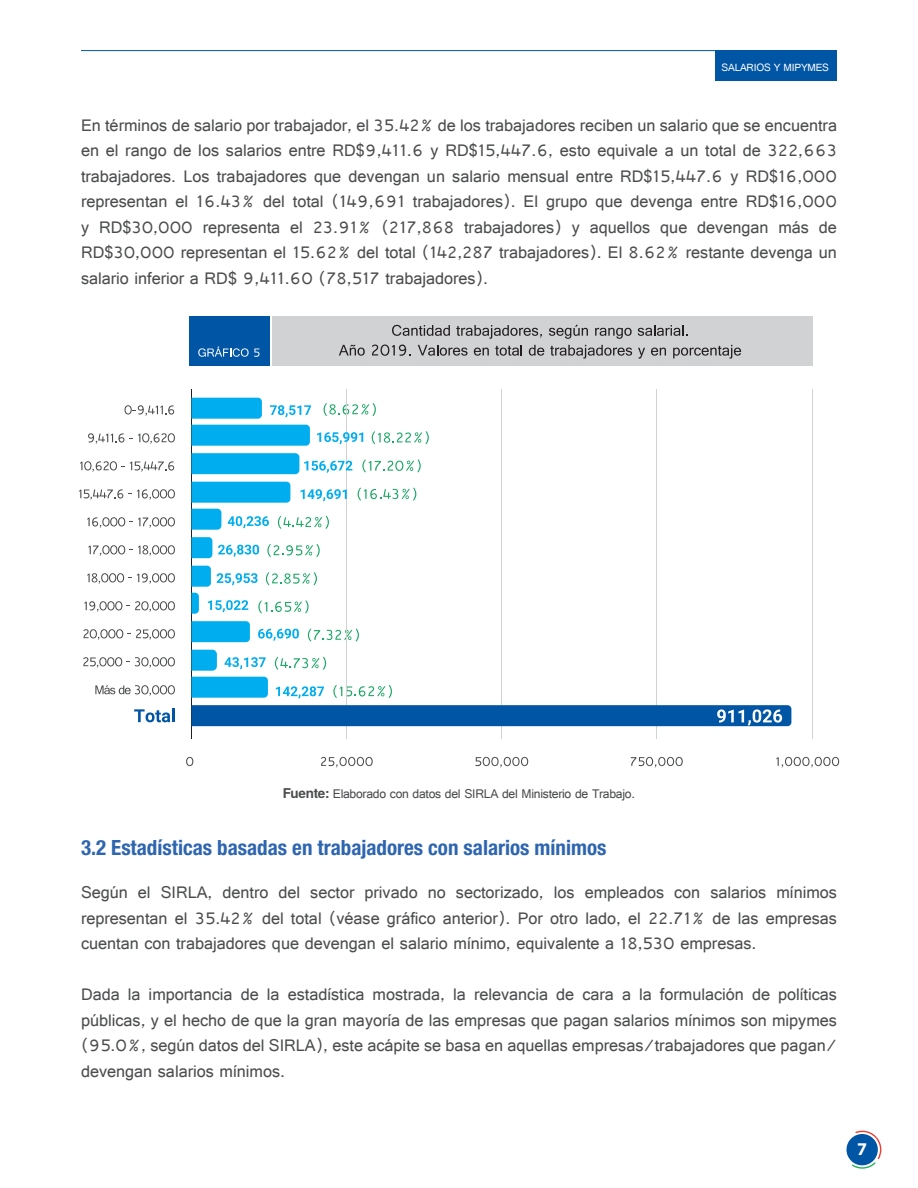
<style>
.page{position:relative;width:918px;height:1188px;background:#fff}
.page>*{position:absolute;margin:0;border:0;box-sizing:border-box;transform-origin:0 0}
.t1{font:700 condensed 21px "Helvetica Neue LT Pro";color:#2e65b0}
.t2{font:18px/25.5px "Raavi";color:#4b4c4d;text-align:justify}
.t3{font:700 18px "Myriad Pro";color:#fff}
.t4{font:13.5px "Raavi";letter-spacing:-.02em;color:#4b4c4d}
.t5{font:11.25px "Raavi";letter-spacing:-.02em;color:#fff}
.s1{font-family:"Te X Gyre Heros";font-weight:700}
</style>
<div class="page">
<hr style="left:81px;top:50px;width:662px;height:1px;background:#0155a5">
<div style="left:847px;top:1134px;width:31px;height:31px;background:#0155a5;border-radius:50%"></div>
<svg style="left:852px;top:1131px;width:29px;height:38px"></svg>
<div style="left:716px;top:50px;width:121px;height:31px;background:#0155a5"></div>
<div style="left:272px;top:316px;width:540px;height:49px;background:#d1d2d4"></div>
<svg style="left:392px;top:325px;width:58px;height:11px"></svg>
<svg style="left:456px;top:325px;width:86px;height:14px"></svg>
<svg style="left:549px;top:325px;width:39px;height:14px"></svg>
<svg style="left:595px;top:328px;width:37px;height:11px"></svg>
<svg style="left:638px;top:325px;width:50px;height:11px"></svg>
<svg style="left:339px;top:345px;width:26px;height:11px"></svg>
<svg style="left:372px;top:345px;width:39px;height:11px"></svg>
<svg style="left:418px;top:345px;width:50px;height:11px"></svg>
<svg style="left:474px;top:348px;width:15px;height:8px"></svg>
<svg style="left:495px;top:345px;width:27px;height:11px"></svg>
<svg style="left:529px;top:345px;width:15px;height:11px"></svg>
<svg style="left:550px;top:345px;width:82px;height:14px"></svg>
<svg style="left:638px;top:348px;width:7px;height:11px"></svg>
<svg style="left:651px;top:348px;width:15px;height:8px"></svg>
<svg style="left:673px;top:345px;width:68px;height:14px"></svg>
<div style="left:190px;top:316px;width:80px;height:49px;background:#0155a5"></div>
<svg style="left:198px;top:347px;width:62px;height:10px"></svg>
<svg style="left:324px;top:403px;width:52px;height:13px"></svg>
<svg style="left:372px;top:431px;width:57px;height:13px"></svg>
<svg style="left:362px;top:459px;width:59px;height:14px"></svg>
<svg style="left:358px;top:488px;width:58px;height:13px"></svg>
<svg style="left:278px;top:516px;width:51px;height:13px"></svg>
<svg style="left:267px;top:544px;width:53px;height:13px"></svg>
<svg style="left:266px;top:572px;width:51px;height:13px"></svg>
<svg style="left:258px;top:600px;width:51px;height:13px"></svg>
<svg style="left:308px;top:628px;width:51px;height:14px"></svg>
<svg style="left:275px;top:657px;width:51px;height:13px"></svg>
<svg style="left:333px;top:685px;width:59px;height:13px"></svg>
<hr style="left:191px;top:389px;width:1px;height:350px;background:#231f20">
<hr style="left:346px;top:389px;width:1px;height:350px;background:#d1d2d4">
<hr style="left:501px;top:389px;width:1px;height:350px;background:#d1d2d4">
<hr style="left:657px;top:389px;width:1px;height:350px;background:#d1d2d4">
<hr style="left:812px;top:389px;width:1px;height:350px;background:#d1d2d4">
<svg style="left:191px;top:398px;width:71px;height:21px"></svg>
<div style="left:191px;top:425px;width:119px;height:21px;background:#00aeef"></div>
<div style="left:191px;top:482px;width:99px;height:21px;background:#00aeef"></div>
<svg style="left:191px;top:509px;width:30px;height:21px"></svg>
<svg style="left:191px;top:537px;width:21px;height:21px"></svg>
<svg style="left:191px;top:566px;width:20px;height:21px"></svg>
<svg style="left:191px;top:593px;width:8px;height:21px"></svg>
<svg style="left:191px;top:621px;width:59px;height:21px"></svg>
<svg style="left:191px;top:650px;width:26px;height:21px"></svg>
<svg style="left:191px;top:677px;width:77px;height:21px;background:#05aeee"></svg>
<svg style="left:124px;top:405px;width:50px;height:11px"></svg>
<svg style="left:88px;top:433px;width:87px;height:11px"></svg>
<svg style="left:80px;top:461px;width:94px;height:11px"></svg>
<svg style="left:79px;top:489px;width:96px;height:11px"></svg>
<svg style="left:87px;top:517px;width:88px;height:11px"></svg>
<svg style="left:88px;top:545px;width:87px;height:11px"></svg>
<svg style="left:87px;top:573px;width:88px;height:11px"></svg>
<svg style="left:84px;top:601px;width:91px;height:11px"></svg>
<svg style="left:83px;top:629px;width:92px;height:11px"></svg>
<svg style="left:83px;top:657px;width:92px;height:11px"></svg>
<svg style="left:95px;top:685px;width:80px;height:11px"></svg>
<svg style="left:134px;top:709px;width:41px;height:13px"></svg>
<svg style="left:186px;top:757px;width:7px;height:9px"></svg>
<svg style="left:321px;top:757px;width:52px;height:11px"></svg>
<svg style="left:476px;top:757px;width:52px;height:11px"></svg>
<svg style="left:631px;top:757px;width:52px;height:11px"></svg>
<svg style="left:776px;top:757px;width:63px;height:11px"></svg>
<svg style="left:270px;top:405px;width:41px;height:12px"></svg>
<svg style="left:317px;top:432px;width:46px;height:12px"></svg>
<svg style="left:191px;top:453px;width:161px;height:21px"></svg>
<svg style="left:301px;top:489px;width:46px;height:12px"></svg>
<svg style="left:228px;top:516px;width:41px;height:12px"></svg>
<svg style="left:218px;top:545px;width:41px;height:12px"></svg>
<svg style="left:217px;top:573px;width:41px;height:12px"></svg>
<svg style="left:208px;top:600px;width:40px;height:12px"></svg>
<svg style="left:258px;top:629px;width:41px;height:12px"></svg>
<svg style="left:224px;top:657px;width:42px;height:12px"></svg>
<svg style="left:276px;top:686px;width:48px;height:13px"></svg>
<svg style="left:191px;top:705px;width:600px;height:21px;background:#095aa7"></svg>
<p class="t5" style="left:722px;top:61px;width:109px">SALARIOS Y MIPYMES</p>
<p class="t2" style="left:81px;top:112px;width:758px">En términos de salario por trabajador, el 35.42% de los trabajadores reciben un salario que se encuentra en el rango de los salarios entre RD$9,411.6 y RD$15,447.6, esto equivale a un total de 322,663 trabajadores. Los trabajadores que devengan un salario mensual entre RD$15,447.6 y RD$16,000 representan el 16.43% del total (149,691 trabajadores). El grupo que devenga entre RD$16,000 y RD$30,000 representa el 23.91% (217,868 trabajadores) y aquellos que devengan más de RD$30,000 representan el 15.62% del total (142,287 trabajadores). El 8.62% restante devenga un salario inferior a RD$ 9,411.60 (78,517 trabajadores).</p>
<p class="t4" style="left:283px;top:785px;width:354px"><span class="s1">Fuente:</span> Elaborado con datos del SIRLA del Ministerio de Trabajo.</p>
<p class="t1" style="left:81px;top:835px;width:527px">3.2 Estadísticas basadas en trabajadores con salarios mínimos</p>
<p class="t2" style="left:81px;top:879px;width:758px">Según el SIRLA, dentro del sector privado no sectorizado, los empleados con salarios mínimos representan el 35.42% del total (véase gráfico anterior). Por otro lado, el 22.71% de las empresas cuentan con trabajadores que devengan el salario mínimo, equivalente a 18,530 empresas.</p>
<p class="t2" style="left:81px;top:981px;width:758px">Dada la importancia de la estadística mostrada, la relevancia de cara a la formulación de políticas públicas, y el hecho de que la gran mayoría de las empresas que pagan salarios mínimos son mipymes (95.0%, según datos del SIRLA), este acápite se basa en aquellas empresas/trabajadores que pagan/ devengan salarios mínimos.</p>
<p class="t3" style="left:857px;top:1137px;width:11px">7</p>
</div>
